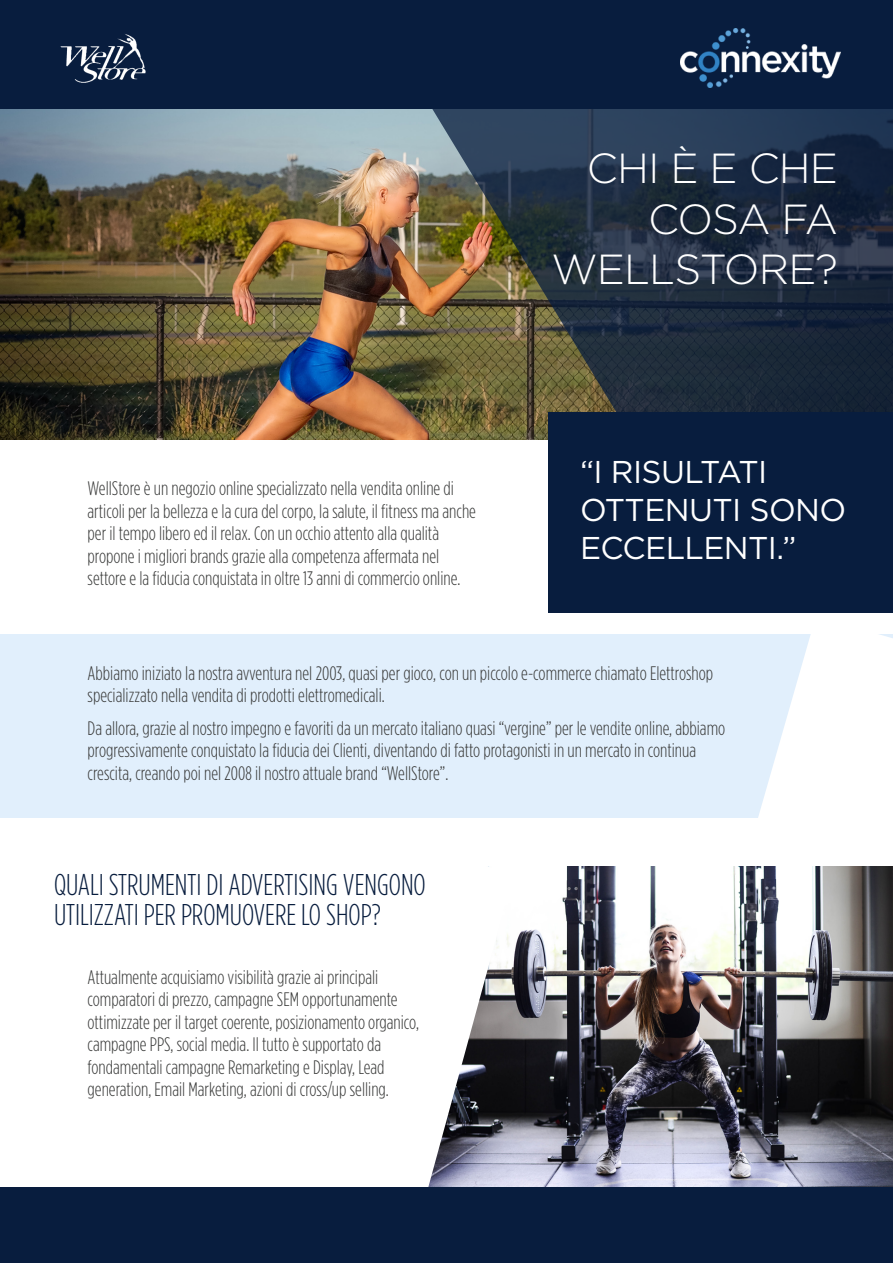
<style>
.page{position:relative;width:893px;height:1263px;background:#fff}
.page>*{position:absolute;margin:0;border:0;box-sizing:border-box;transform-origin:0 0}
.t1{font:300 42px "Gotham";letter-spacing:-.02em;color:#fff}
.t2{font:31.5px/37.8px "Gotham";letter-spacing:-.02em;color:#fff}
.t3{font:300 30px/30px "Gotham Condensed";color:#081d3e}
.t4{font:300 19.5px/22.5px "Gotham Condensed";color:#373837}
</style>
<div class="page">
<img style="left:0;top:108px;width:336px;height:331px">
<img style="left:336px;top:108px;width:557px;height:527px">
<div style="left:0;top:0;width:893px;height:108px;background:#081d3e"></div>
<img style="left:680px;top:29px;width:160px;height:58px">
<div style="left:549px;top:412px;width:344px;height:204px;background:#081d3e"></div>
<div style="left:530px;top:613px;width:363px;height:89px;background:#fff"></div>
<div style="left:0;top:635px;width:893px;height:183px;background:#e1effc"></div>
<svg style="left:734px;top:634px;width:159px;height:233px;fill:#fff"></svg>
<img style="left:514px;top:867px;width:379px;height:320px">
<svg style="left:428px;top:866px;width:86px;height:321px"></svg>
<div style="left:0;top:1187px;width:893px;height:76px;background:#081d3e"></div>
<img style="left:60px;top:34px;width:86px;height:49px">
<p class="t4" style="left:88px;top:477px;width:390px">WellStore è un negozio online specializzato nella vendita online di articoli per la bellezza e la cura del corpo, la salute, il fitness ma anche per il tempo libero ed il relax. Con un occhio attento alla qualità</p>
<p class="t4" style="left:88px;top:545px;width:374px">propone i migliori brands grazie alla competenza affermata nel settore e la fiducia conquistata in oltre 13 anni di commercio online.</p>
<p class="t1" style="left:587px;top:142px;width:253px">CHI È E CHE</p>
<p class="t1" style="left:648px;top:192px;width:192px">COSA FA</p>
<p class="t1" style="left:551px;top:243px;width:288px">WELLSTORE?</p>
<p class="t2" style="left:580px;top:452px;width:189px">“I RISULTATI</p>
<p class="t2" style="left:580px;top:490px;width:268px">OTTENUTI SONO<br>ECCELLENTI.”</p>
<p class="t4" style="left:88px;top:662px;width:627px">Abbiamo iniziato la nostra avventura nel 2003, quasi per gioco, con un piccolo e-commerce chiamato Elettroshop specializzato nella vendita di prodotti elettromedicali.</p>
<p class="t4" style="left:88px;top:716px;width:639px">Da allora, grazie al nostro impegno e favoriti da un mercato italiano quasi “vergine” per le vendite online, abbiamo progressivamente conquistato la fiducia dei Clienti, diventando di fatto protagonisti in un mercato in continua crescita, creando poi nel 2008 il nostro attuale brand “WellStore”.</p>
<p class="t3" style="left:54px;top:869px;width:373px">QUALI STRUMENTI DI ADVERTISING VENGONO<br>UTILIZZATI PER PROMUOVERE LO SHOP?</p>
<p class="t4" style="left:88px;top:965px;width:292px">Attualmente acquisiamo visibilità grazie ai principali</p>
<p class="t4" style="left:88px;top:988px;width:312px">comparatori di prezzo, campagne SEM opportunamente</p>
<p class="t4" style="left:88px;top:1010px;width:333px">ottimizzate per il target coerente, posizionamento organico, campagne PPS, social media. Il tutto è supportato da</p>
<p class="t4" style="left:88px;top:1055px;width:299px">fondamentali campagne Remarketing e Display, Lead</p>
<p class="t4" style="left:88px;top:1078px;width:303px">generation, Email Marketing, azioni di cross/up selling.</p>
</div>
